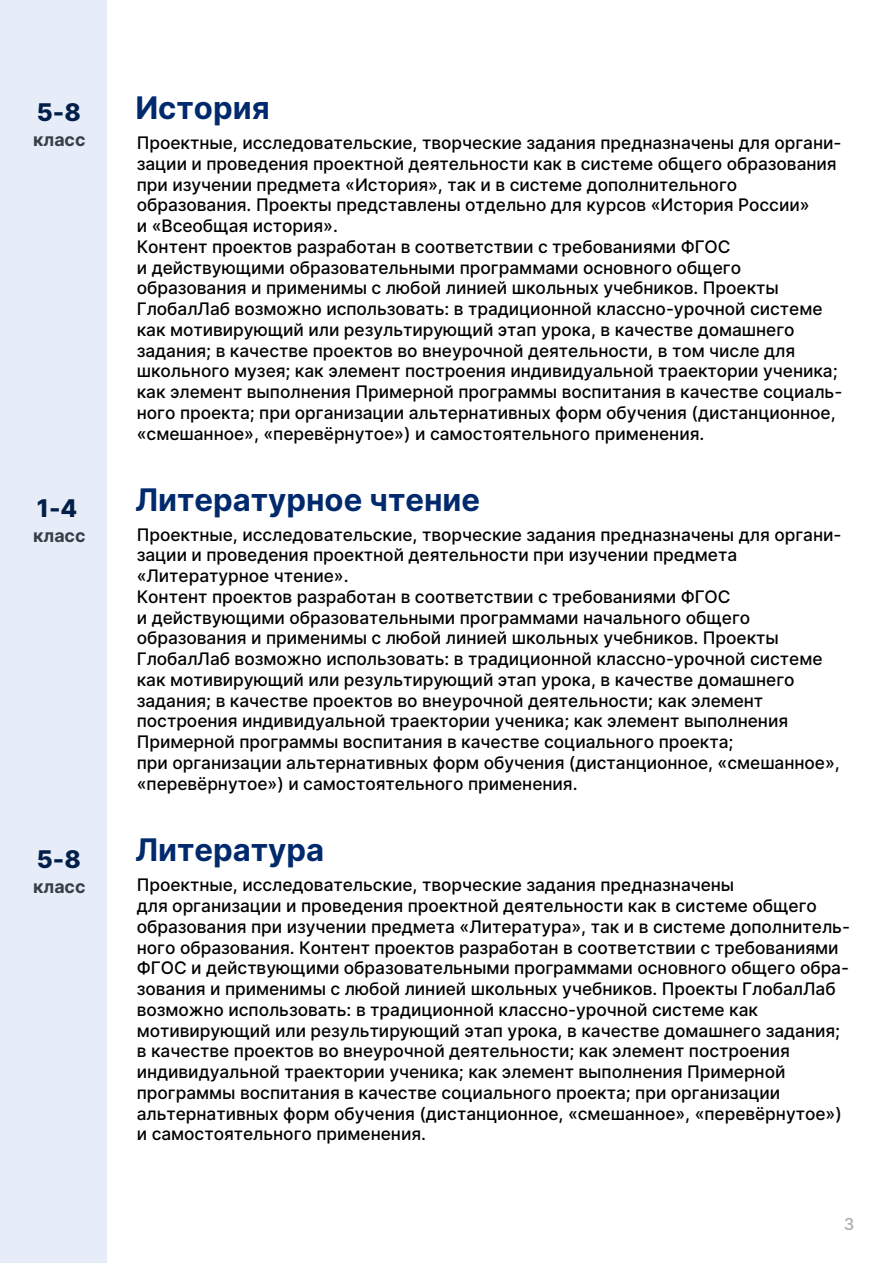
<style>
.page{position:relative;width:893px;height:1263px;background:#fff}
.page>*{position:absolute;margin:0;border:0;box-sizing:border-box;transform-origin:0 0}
.t1{font:700 31.05px "Inter";color:#002a6d}
.t2{font:800 24.45px "Inter";color:#021f49}
.t3{font:700 17.7px "Inter";color:#373e47}
.t4{font:500 17.25px/20.7px "Inter";letter-spacing:-.005em;color:#000}
.t5{font:500 16.5px "Inter";color:#adadad}
</style>
<div class="page">
<div style="left:0;top:0;width:107px;height:1263px;background:#e7ecf9"></div>
<h2 class="t2" style="left:37px;top:94px;width:45px">5-8</h2>
<p class="t3" style="left:33px;top:127px;width:54px">класс</p>
<h2 class="t2" style="left:37px;top:490px;width:42px">1-4</h2>
<p class="t3" style="left:33px;top:523px;width:54px">класс</p>
<h2 class="t2" style="left:37px;top:841px;width:45px">5-8</h2>
<p class="t3" style="left:33px;top:874px;width:54px">класс</p>
<h1 class="t1" style="left:135px;top:85px;width:136px">История</h1>
<p class="t4" style="left:137px;top:132px;width:707px">Проектные, исследовательские, творческие задания предназначены для органи&shy;зации и проведения проектной деятельности как в системе общего образования при изучении предмета «История», так и в системе дополнительного образования. Проекты представлены отдельно для курсов «История России»<br>и «Всеобщая история».<br>Контент проектов разработан в соответствии с требованиями ФГОС<br>и действующими образовательными программами основного общего образования и применимы с любой линией школьных учебников. Проекты ГлобалЛаб возможно использовать: в традиционной классно-урочной системе как мотивирующий или результирующий этап урока, в качестве домашнего задания; в качестве проектов во внеурочной деятельности, в том числе для школьного музея; как элемент построения индивидуальной траектории ученика; как элемент выполнения Примерной программы воспитания в качестве социаль&shy;ного проекта; при организации альтернативных форм обучения (дистанционное, «смешанное», «перевёрнутое») и самостоятельного применения.</p>
<h1 class="t1" style="left:135px;top:477px;width:346px">Литературное чтение</h1>
<p class="t4" style="left:137px;top:524px;width:706px">Проектные, исследовательские, творческие задания предназначены для органи&shy;зации и проведения проектной деятельности при изучении предмета «Литературное чтение».<br>Контент проектов разработан в соответствии с требованиями ФГОС<br>и действующими образовательными программами начального общего образования и применимы с любой линией школьных учебников. Проекты ГлобалЛаб возможно использовать: в традиционной классно-урочной системе как мотивирующий или результирующий этап урока, в качестве домашнего задания; в качестве проектов во внеурочной деятельности; как элемент построения индивидуальной траектории ученика; как элемент выполнения Примерной программы воспитания в качестве социального проекта;<br>при организации альтернативных форм обучения (дистанционное, «смешанное», «перевёрнутое») и самостоятельного применения.</p>
<h1 class="t1" style="left:135px;top:828px;width:190px">Литература</h1>
<p class="t4" style="left:137px;top:874px;width:714px">Проектные, исследовательские, творческие задания предназначены<br>для организации и проведения проектной деятельности как в системе общего образования при изучении предмета «Литература», так и в системе дополнитель&shy;ного образования. Контент проектов разработан в соответствии с требованиями ФГОС и действующими образовательными программами основного общего обра&shy;зования и применимы с любой линией школьных учебников. Проекты ГлобалЛаб возможно использовать: в традиционной классно-урочной системе как мотивирующий или результирующий этап урока, в качестве домашнего задания; в качестве проектов во внеурочной деятельности; как элемент построения индивидуальной траектории ученика; как элемент выполнения Примерной программы воспитания в качестве социального проекта; при организации альтернативных форм обучения (дистанционное, «смешанное», «перевёрнутое») и самостоятельного применения.</p>
<p class="t5" style="left:843px;top:1212px;width:12px">3</p>
</div>
